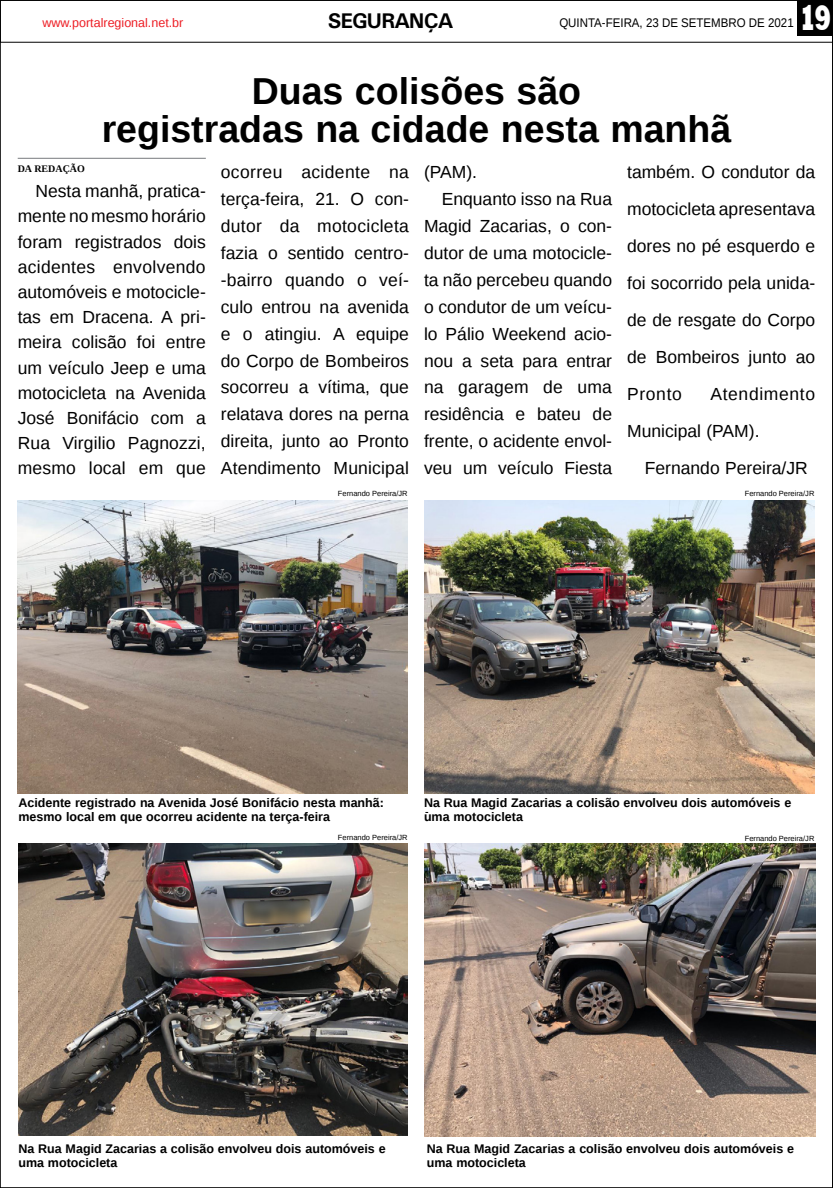
<style>
.page{position:relative;width:833px;height:1188px;background:#fff}
.page>*{position:absolute;margin:0;border:0;box-sizing:border-box;transform-origin:0 0}
.TÍTULO{font:700 37.5px "Liberation Sans";color:#000}
.t1{font:800 36.12px "Rockwell";color:#fff;scale:.7 1}
.TITULO_PG{font:700 21.25px "Univers";letter-spacing:-.04em;color:#000}
.MATÉRIA{font:17.5px/26.9px "Liberation Sans";color:#000;text-align:justify}
.MATÉRIA-2{font:17.5px/37px "Liberation Sans";letter-spacing:.02em;color:#000}
.LEGENDA{font:700 12.5px/13.8px "Liberation Sans";color:#000}
.DATA_PG{font:12.5px "Liberation Sans";color:#000;scale:.92 1}
.DATA_PG-2{font:12.5px "Liberation Sans";color:#ed1d24}
.CRÉDITO_NOME{font:700 10px "Liberation Serif";color:#000}
.CRÉDITO_FOTO{font:7.5px "Liberation Sans";color:#000}
</style>
<div class="page">
<div style="left:797px;top:0;width:36px;height:35px;background:#000"></div>
<div style="left:0;top:0;width:833px;height:43px;border:1px solid #000"></div>
<hr style="left:18px;top:158px;width:188px;height:1px;background:#939598">
<img style="left:18px;top:500px;width:389px;height:293px">
<img style="left:425px;top:500px;width:389px;height:293px">
<img style="left:18px;top:843px;width:389px;height:291px">
<img style="left:424px;top:843px;width:391px;height:293px">
<p class="DATA_PG-2" style="left:42px;top:15px;width:143px">www.portalregional.net.br</p>
<p class="TITULO_PG" style="left:328px;top:8px;width:127px">SEGURANÇA</p>
<p class="DATA_PG" style="left:559px;top:15px;width:256px">QUINTA-FEIRA, 23 DE SETEMBRO DE 2021</p>
<p class="t1" style="left:799px;top:-3px;width:48px">19</p>
<p class="TÍTULO" style="left:252px;top:65px;width:331px">Duas colisões são</p>
<p class="TÍTULO" style="left:102px;top:103px;width:631px">registradas na cidade nesta manhã</p>
<p class="CRÉDITO_NOME" style="left:18px;top:162px;width:69px">DA REDAÇÃO</p>
<p class="MATÉRIA" style="left:18px;top:179px;width:190px;line-height:25.1px;text-indent:18px">Nesta manhã, pratica&shy;mente no mesmo horário foram registrados dois acidentes envolvendo automóveis e motocicle&shy;tas em Dracena. A pri&shy;meira colisão foi entre um veículo Jeep e uma motocicleta na Avenida José Bonifácio com a Rua Virgilio Pagnozzi, mesmo local em que</p>
<p class="MATÉRIA" style="left:221px;top:159px;width:190px">ocorreu acidente na terça-feira, 21. O con&shy;dutor da motocicleta fazia o sentido centro--bairro quando o veí&shy;culo entrou na avenida e o atingiu. A equipe do Corpo de Bombeiros socorreu a vítima, que relatava dores na perna direita, junto ao Pronto Atendimento Municipal</p>
<p class="MATÉRIA" style="left:424px;top:159px;width:55px">(PAM).</p>
<p class="MATÉRIA" style="left:424px;top:186px;width:190px;text-indent:18px">Enquanto isso na Rua Magid Zacarias, o con&shy;dutor de uma motocicle&shy;ta não percebeu quando o condutor de um veícu&shy;lo Pálio Weekend acio&shy;nou a seta para entrar na garagem de uma residência e bateu de frente, o acidente envol&shy;veu um veículo Fiesta</p>
<p class="MATÉRIA" style="left:627px;top:154px;width:190px;line-height:37px">também. O condutor da motocicleta apresentava dores no pé esquerdo e foi socorrido pela unida&shy;de de resgate do Corpo de Bombeiros junto ao Pronto</p>
<p class="MATÉRIA-2" style="left:627px;top:376px;width:189px;text-indent:83px">Atendimento<br>Municipal (PAM).</p>
<p class="MATÉRIA" style="left:645px;top:455px;width:164px">Fernando Pereira/JR</p>
<p class="CRÉDITO_FOTO" style="left:338px;top:489px;width:71px">Fernando Pereira/JR</p>
<p class="CRÉDITO_FOTO" style="left:744px;top:489px;width:71px">Fernando Pereira/JR</p>
<p class="LEGENDA" style="left:18px;top:795px;width:367px">Acidente registrado na Avenida José Bonifácio nesta manhã: mesmo local em que ocorreu acidente na terça-feira</p>
<p class="LEGENDA" style="left:424px;top:795px;width:369px">Na Rua Magid Zacarias a colisão envolveu dois automóveis e uma motocicleta</p>
<p class="CRÉDITO_FOTO" style="left:338px;top:832px;width:71px">Fernando Pereira/JR</p>
<p class="CRÉDITO_FOTO" style="left:744px;top:834px;width:71px">Fernando Pereira/JR</p>
<p class="LEGENDA" style="left:18px;top:1141px;width:369px">Na Rua Magid Zacarias a colisão envolveu dois automóveis e uma motocicleta</p>
<p class="LEGENDA" style="left:427px;top:1141px;width:369px">Na Rua Magid Zacarias a colisão envolveu dois automóveis e uma motocicleta</p>
</div>
